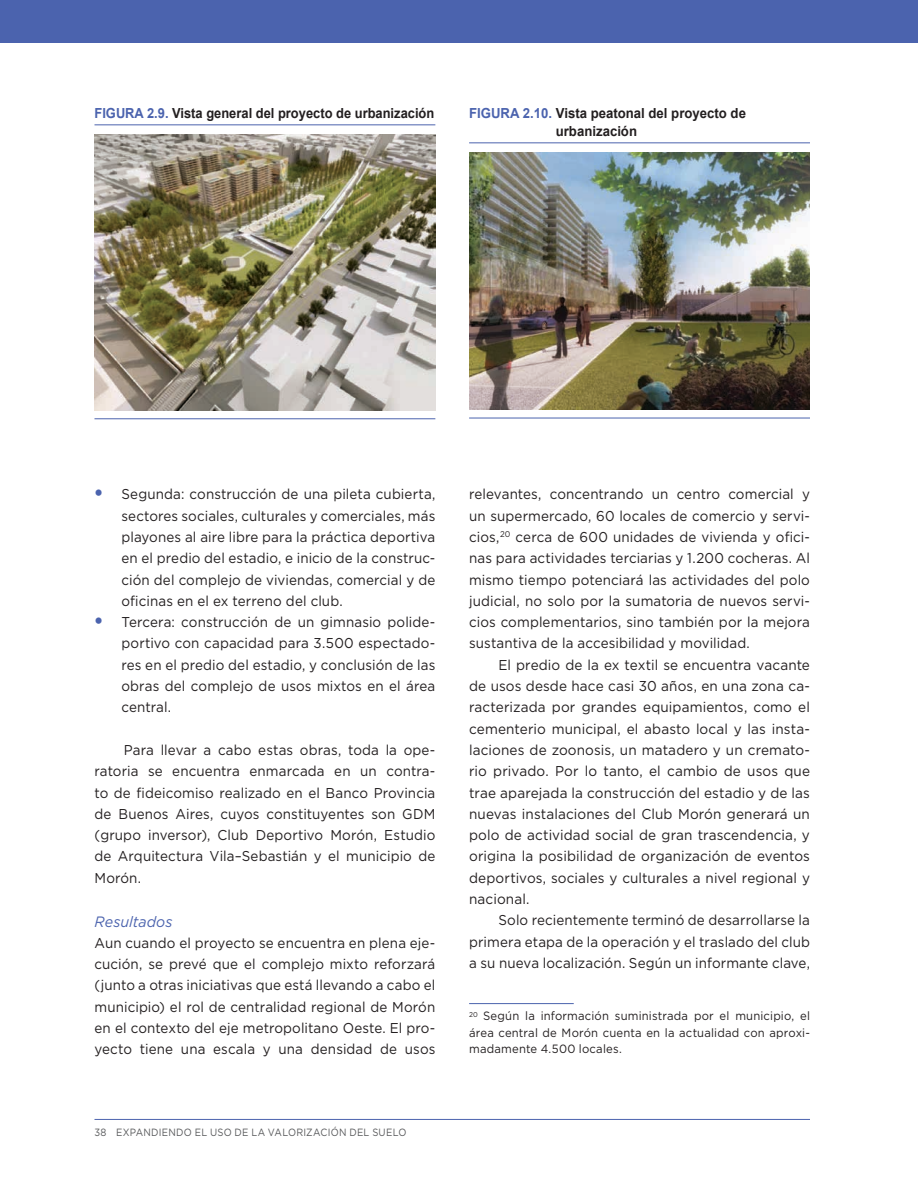
<style>
.page{position:relative;width:918px;height:1188px;background:#fff}
.page>*{position:absolute;margin:0;border:0;box-sizing:border-box;transform-origin:0 0}
.t1{font:italic 15px "Gotham";letter-spacing:.005em;color:#4b63ae;scale:.95 1}
.t2{font:14.25px/21.3px "Gotham";letter-spacing:.01em;color:#231f20;text-align:justify;scale:.94 1}
.t3{font:14.25px/21.3px "Gotham";letter-spacing:.01em;color:#231f20;text-align:justify;scale:.95 1}
.t4{font:700 13.8px/18px "Arial";color:#231f20;scale:.95 1}
.t5{font:700 13.8px "Arial";color:#231f20;scale:.93 1}
.t6{font:12px/16.5px "Gotham";letter-spacing:.015em;color:#231f20;text-align:justify;scale:.94 1}
.t7{font:10.5px "Gotham";letter-spacing:.025em;color:#58595b;scale:.9 1}
.s1{color:#4b63ae}
.s2{font-family:"Avenir";font-weight:900;font-size:18px;color:#4b63ae}
</style>
<div class="page">
<hr style="left:94px;top:1119px;width:716px;height:1px;background:#4b63ae">
<div style="left:0;top:0;width:918px;height:43px;background:#4b63ae"></div>
<hr style="left:469px;top:1003px;width:105px;height:1px;background:#4b63ae">
<hr style="left:94px;top:124px;width:341px;height:1px;background:#4b63ae">
<hr style="left:94px;top:418px;width:341px;height:1px;background:#4b63ae">
<img style="left:95px;top:135px;width:340px;height:275px">
<hr style="left:469px;top:142px;width:341px;height:1px;background:#4b63ae">
<hr style="left:469px;top:418px;width:341px;height:1px;background:#4b63ae">
<img style="left:469px;top:153px;width:341px;height:257px">
<p class="t5" style="left:94px;top:104px;width:367px"><span class="s1">FIGURA 2.9.</span> Vista general del proyecto de urbanización</p>
<p class="t4" style="left:556px;top:105px;width:202px;text-indent:-87px"><span class="s1">FIGURA 2.10.</span> Vista peatonal del proyecto de urbanización</p>
<p class="t2" style="left:122px;top:483px;width:335px;text-indent:-27px"><span class="s2">•</span> Segunda: construcción de una pileta cubierta, sectores sociales, culturales y comerciales, más playones al aire libre para la práctica deportiva en el predio del estadio, e inicio de la construc&shy;ción del complejo de viviendas, comercial y de oficinas en el ex terreno del club.</p>
<p class="t2" style="left:122px;top:611px;width:335px;text-indent:-27px"><span class="s2">•</span> Tercera: construcción de un gimnasio polide&shy;portivo con capacidad para 3.500 espectado&shy;res en el predio del estadio, y conclusión de las obras del complejo de usos mixtos en el área central.</p>
<p class="t2" style="left:94px;top:739px;width:364px;text-indent:29px">Para llevar a cabo estas obras, toda la ope&shy;ratoria se encuentra enmarcada en un contra&shy;to de fideicomiso realizado en el Banco Provincia de Buenos Aires, cuyos constituyentes son GDM (grupo inversor), Club Deportivo Morón, Estudio de Arquitectura Vila–Sebastián y el municipio de Morón.</p>
<p class="t1" style="left:94px;top:912px;width:84px">Resultados</p>
<p class="t2" style="left:94px;top:932px;width:364px">Aun cuando el proyecto se encuentra en plena eje&shy;cución, se prevé que el complejo mixto reforzará (junto a otras iniciativas que está llevando a cabo el municipio) el rol de centralidad regional de Morón en el contexto del eje metropolitano Oeste. El pro&shy;yecto tiene una escala y una densidad de usos</p>
<p class="t7" style="left:94px;top:1126px;width:348px">38 EXPANDIENDO EL USO DE LA VALORIZACIÓN DEL SUELO</p>
<p class="t2" style="left:469px;top:483px;width:364px">relevantes, concentrando un centro comercial y un supermercado, 60 locales de comercio y servi&shy;cios,<sup>20</sup> cerca de 600 unidades de vivienda y ofici&shy;nas para actividades terciarias y 1.200 cocheras. Al mismo tiempo potenciará las actividades del polo judicial, no solo por la sumatoria de nuevos servi&shy;cios complementarios, sino también por la mejora sustantiva de la accesibilidad y movilidad.</p>
<p class="t3" style="left:469px;top:654px;width:360px;text-indent:29px">El predio de la ex textil se encuentra vacante de usos desde hace casi 30 años, en una zona ca&shy;racterizada por grandes equipamientos, como el cementerio municipal, el abasto local y las insta&shy;laciones de zoonosis, un matadero y un cremato&shy;rio privado. Por lo tanto, el cambio de usos que trae aparejada la construcción del estadio y de las nuevas instalaciones del Club Morón generará un polo de actividad social de gran trascendencia, y origina la posibilidad de organización de eventos deportivos, sociales y culturales a nivel regional y nacional.</p>
<p class="t2" style="left:469px;top:909px;width:364px;text-indent:29px">Solo recientemente terminó de desarrollarse la primera etapa de la operación y el traslado del club a su nueva localización. Según un informante clave,</p>
<p class="t6" style="left:469px;top:1008px;width:364px"><sup>20</sup> Según la información suministrada por el municipio, el área central de Morón cuenta en la actualidad con aproxi&shy;madamente 4.500 locales.</p>
</div>
